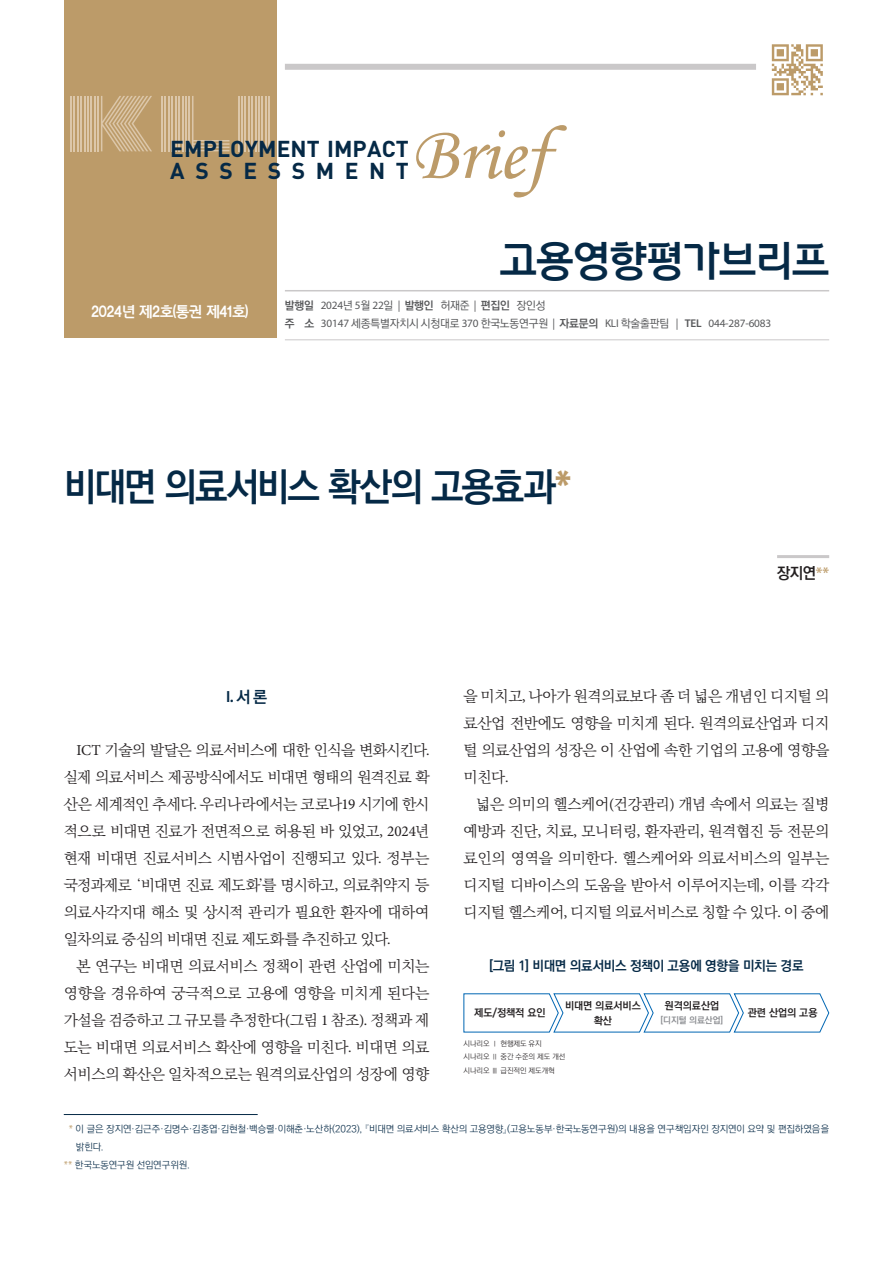
<style>
.page{position:relative;width:893px;height:1263px;background:#fff}
.page>*{position:absolute;margin:0;border:0;box-sizing:border-box;transform-origin:0 0}
.t1{font:76.65px "Monotype Corsiva";color:#bc9b69}
.t2{font:42px "Busan Bada";letter-spacing:-.05em;color:#052946}
.브리프_제목{font:700 39px "Ko Pub Dotum";letter-spacing:-.055em;color:#052946;scale:.96 1}
.t3{font:700 22.8px "DIN";letter-spacing:.005em;color:#052946}
.t4{font:700 22.8px "DIN";letter-spacing:.465em;color:#052946}
.제목{font:600 16.2px "Myriad Pro";color:#052946}
.저자정보{font:700 15.75px "Ko Pub Dotum";color:#231f20}
.본문{font:15.15px/27px "Ko Pub World Batang PL";letter-spacing:-.02em;color:#231f20;text-align:justify}
.t5{font:15px "Busan Bada";letter-spacing:-.05em;color:#fff}
.캡션제목{font:700 13.5px "Ko Pub Dotum";letter-spacing:-.02em;color:#052946}
.t6{font:11.25px "Myriad Pro";letter-spacing:-.015em;color:#57585a}
.t7{font:700 11.25px "Ko Pub Dotum";letter-spacing:-.015em;color:#57585a}
.표본문{font:700 10.5px/15px "Ko Pub Dotum";letter-spacing:-.005em;color:#231f20;text-align:center}
.각주{font:300 9.75px/18px "Ko Pub Dotum";letter-spacing:-.005em;color:#052946}
.표본문-2{font:700 9px "Ko Pub Dotum";letter-spacing:-.005em;color:#8a8c90}
.표본문-3{font:300 7.5px "Ko Pub Dotum";letter-spacing:-.005em;color:#231f20}
.s1{font-family:"Myriad Pro";font-weight:400}
.s2{font-weight:500}
.s3{font-family:"Ko Pub Dotum";font-weight:700}
.s4{font-family:"Ko Pub Dotum";font-weight:500}
.s5{font-weight:600}
.s6{color:#bc9b69}
.s7{font-family:"Myriad Pro";font-weight:600;color:#bc9b69}
.s8{font-family:"Minion Pro"}
</style>
<div class="page">
<div style="left:64px;top:0;width:212px;height:338px;background:#bc9b69"></div>
<hr style="left:98px;top:96px;width:1px;height:55px;background:#dcc7aa">
<hr style="left:94px;top:96px;width:2px;height:55px;background:#dcc7aa">
<hr style="left:91px;top:96px;width:1px;height:55px;background:#dcc7aa">
<hr style="left:87px;top:96px;width:2px;height:55px;background:#dcc7aa">
<hr style="left:84px;top:96px;width:1px;height:55px;background:#dcc7aa">
<hr style="left:80px;top:96px;width:2px;height:55px;background:#dcc7aa">
<hr style="left:77px;top:96px;width:1px;height:55px;background:#dcc7aa">
<hr style="left:74px;top:96px;width:1px;height:55px;background:#dcc7aa">
<hr style="left:70px;top:96px;width:2px;height:55px;background:#dcc7aa">
<svg style="left:101px;top:96px;width:51px;height:55px"></svg>
<svg style="left:192px;top:96px;width:37px;height:55px"></svg>
<hr style="left:189px;top:96px;width:1px;height:55px;background:#dcc7aa">
<hr style="left:185px;top:96px;width:2px;height:55px;background:#dcc7aa">
<hr style="left:182px;top:96px;width:1px;height:55px;background:#dcc7aa">
<hr style="left:178px;top:96px;width:2px;height:55px;background:#dcc7aa">
<hr style="left:175px;top:96px;width:1px;height:55px;background:#dcc7aa">
<hr style="left:171px;top:96px;width:2px;height:55px;background:#dcc7aa">
<hr style="left:168px;top:96px;width:2px;height:55px;background:#dcc7aa">
<hr style="left:165px;top:96px;width:1px;height:55px;background:#dcc7aa">
<hr style="left:161px;top:96px;width:2px;height:55px;background:#dcc7aa">
<hr style="left:268px;top:96px;width:2px;height:55px;background:#dcc7aa">
<hr style="left:265px;top:96px;width:2px;height:55px;background:#dcc7aa">
<hr style="left:262px;top:96px;width:1px;height:55px;background:#dcc7aa">
<hr style="left:258px;top:96px;width:2px;height:55px;background:#dcc7aa">
<hr style="left:255px;top:96px;width:1px;height:55px;background:#dcc7aa">
<hr style="left:251px;top:96px;width:2px;height:55px;background:#dcc7aa">
<hr style="left:248px;top:96px;width:1px;height:55px;background:#dcc7aa">
<hr style="left:245px;top:96px;width:1px;height:55px;background:#dcc7aa">
<hr style="left:241px;top:96px;width:2px;height:55px;background:#dcc7aa">
<hr style="left:238px;top:96px;width:1px;height:55px;background:#dcc7aa">
<div style="left:285px;top:64px;width:471px;height:6px;background:#cac8c9"></div>
<svg style="left:772px;top:44px;width:51px;height:51px"></svg>
<hr style="left:285px;top:290px;width:544px;height:1px;background:#cac8c9">
<hr style="left:285px;top:339px;width:544px;height:1px;background:#cac8c9">
<hr style="left:777px;top:555px;width:52px;height:3px;background:#cac8c9">
<hr style="left:64px;top:1114px;width:194px;height:1px;background:#052946">
<svg style="left:463px;top:993px;width:367px;height:40px"></svg>
<p class="t1" style="left:411px;top:108px;width:139px">Brief</p>
<p class="t3" style="left:170px;top:134px;width:240px">EMPLOYMENT IMPACT</p>
<p class="t4" style="left:170px;top:156px;width:240px">ASSESSMENT</p>
<p class="t5" style="left:91px;top:302px;width:159px">2024년 제2호(통권 제41호)</p>
<p class="t2" style="left:498px;top:233px;width:332px">고용영향평가브리프</p>
<p class="t7" style="left:285px;top:300px;width:262px">발행일 <span class="s1">2024</span><span class="s2">년</span> <span class="s1">5</span><span class="s2">월</span> <span class="s1">22</span><span class="s2">일</span> <span class="s1">|</span> 발행인 <span class="s2">허재준</span> <span class="s1">|</span> 편집인 <span class="s2">장인성</span></p>
<p class="t6" style="left:285px;top:316px;width:488px"><span class="s3">주 소</span> 30147 <span class="s4">세종특별자치시 시청대로</span> 370 <span class="s4">한국노동연구원</span> | <span class="s3">자료문의</span> KLI <span class="s4">학술출판팀</span> | <span class="s5">TEL</span> 044-287-6083</p>
<p class="브리프_제목" style="left:64px;top:468px;width:530px">비대면 의료서비스 확산의 고용효과<span class="s6">*</span></p>
<p class="저자정보" style="left:777px;top:565px;width:54px">장지연<span class="s7">**</span></p>
<p class="제목" style="left:226px;top:686px;width:43px">I. <span class="s3">서론</span></p>
<p class="본문" style="left:64px;top:737px;width:367px;text-indent:13px"><span class="s8">ICT</span> 기술의 발달은 의료서비스에 대한 인식을 변화시킨다<span class="s8">. </span>실제 의료서비스 제공방식에서도 비대면 형태의 원격진료 확 산은 세계적인 추세다<span class="s8">.</span> 우리나라에서는 코로나<span class="s8">19</span> 시기에 한시 적으로 비대면 진료가 전면적으로 허용된 바 있었고<span class="s8">, 2024</span>년 현재 비대면 진료서비스 시범사업이 진행되고 있다<span class="s8">.</span> 정부는 국정과제로 ‘비대면 진료 제도화’를 명시하고<span class="s8">,</span> 의료취약지 등 의료사각지대 해소 및 상시적 관리가 필요한 환자에 대하여 일차의료 중심의 비대면 진료 제도화를 추진하고 있다<span class="s8">.</span></p>
<p class="본문" style="left:64px;top:953px;width:367px;text-indent:13px">본 연구는 비대면 의료서비스 정책이 관련 산업에 미치는 영향을 경유하여 궁극적으로 고용에 영향을 미치게 된다는 가설을 검증하고 그 규모를 추정한다<span class="s8">(</span>그림 <span class="s8">1</span> 참조<span class="s8">).</span> 정책과 제 도는 비대면 의료서비스 확산에 영향을 미친다<span class="s8">.</span> 비대면 의료 서비스의 확산은 일차적으로는 원격의료산업의 성장에 영향</p>
<p class="본문" style="left:463px;top:683px;width:367px">을 미치고<span class="s8">,</span> 나아가 원격의료보다 좀 더 넓은 개념인 디지털 의 료산업 전반에도 영향을 미치게 된다<span class="s8">.</span> 원격의료산업과 디지 털 의료산업의 성장은 이 산업에 속한 기업의 고용에 영향을 미친다<span class="s8">.</span></p>
<p class="본문" style="left:463px;top:791px;width:367px;text-indent:13px">넓은 의미의 헬스케어<span class="s8">(</span>건강관리<span class="s8">)</span> 개념 속에서 의료는 질병 예방과 진단<span class="s8">,</span> 치료<span class="s8">,</span> 모니터링<span class="s8">,</span> 환자관리<span class="s8">,</span> 원격협진 등 전문의 료인의 영역을 의미한다<span class="s8">.</span> 헬스케어와 의료서비스의 일부는 디지털 디바이스의 도움을 받아서 이루어지는데<span class="s8">,</span> 이를 각각 디지털 헬스케어<span class="s8">,</span> 디지털 의료서비스로 칭할 수 있다<span class="s8">.</span> 이 중에</p>
<p class="캡션제목" style="left:489px;top:959px;width:316px">[그림 1] 비대면 의료서비스 정책이 고용에 영향을 미치는 경로</p>
<p class="표본문" style="left:474px;top:1006px;width:73px">제도/정책적 요인</p>
<p class="표본문" style="left:565px;top:998px;width:77px">비대면 의료서비스 확산</p>
<p class="표본문" style="left:665px;top:999px;width:56px">원격의료산업</p>
<p class="표본문-2" style="left:661px;top:1016px;width:64px">[디지털 의료산업]</p>
<p class="표본문-3" style="left:463px;top:1040px;width:80px">시나리오 Ⅰ 현행제도 유지</p>
<p class="표본문-3" style="left:463px;top:1053px;width:103px">시나리오 Ⅱ 중간 수준의 제도 개선</p>
<p class="표본문-3" style="left:463px;top:1067px;width:93px">시나리오 Ⅲ 급진적인 제도개혁</p>
<p class="표본문" style="left:748px;top:1006px;width:71px">관련 산업의 고용</p>
<p class="각주" style="left:76px;top:1120px;width:755px;text-indent:-7px"><span class="s6">*</span> 이 글은 장지연·김근주·김명수·김종엽·김현철·백승렬·이해춘·노산하(2023), 『비대면 의료서비스 확산의 고용영향』(고용노동부·한국노동연구원)의 내용을 연구책임자인 장지연이 요약 및 편집하였음을 밝힌다.</p>
<p class="각주" style="left:64px;top:1156px;width:128px"><span class="s6">**</span> 한국노동연구원 선임연구위원.</p>
</div>
